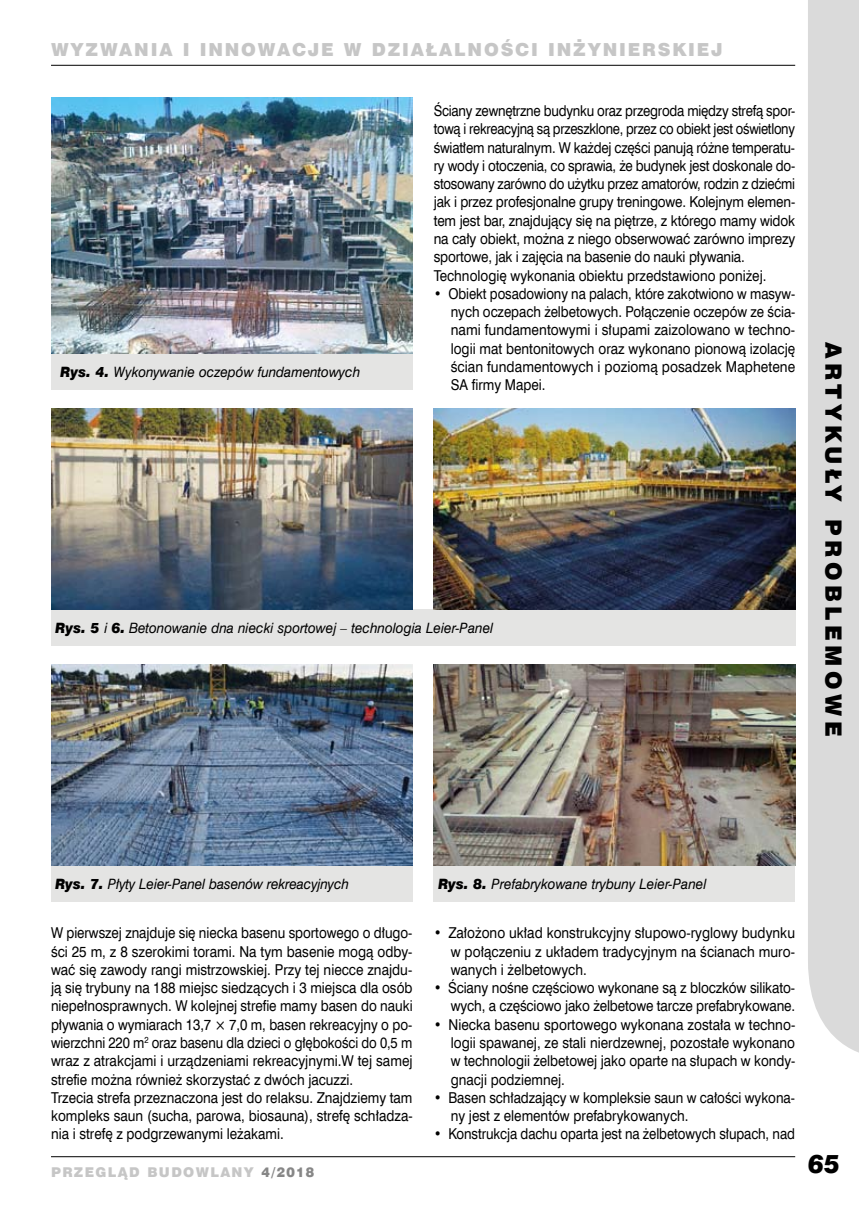
<style>
.page{position:relative;width:859px;height:1212px;background:#fff}
.page>*{position:absolute;margin:0;border:0;box-sizing:border-box;transform-origin:0 0}
.t1{font:italic 25.5px "Swis 721 Blk EU";color:#000;scale:.95 1}
.t2{font:22.5px "Swis 721 Blk EU";letter-spacing:.2em;color:#000}
.t3{font:18px "Swis 721 Blk EU";letter-spacing:.1em;color:#c6c6c6}
.t4{font:15px/18.3px "Swis 721 EU Normal";letter-spacing:-.005em;color:#000;text-align:justify;scale:.9 1}
.t5{font:15px/18.3px "Swis 721 EU Normal";letter-spacing:-.005em;color:#000;scale:.89 1}
.t6{font:15px/18.3px "Swis 721 EU Normal";letter-spacing:-.005em;color:#000;scale:.88 1}
.t7{font:14.25px "Swis 721 EU Italic";color:#000;scale:.95 1}
.t8{font:13.5px "Swis 721 Blk EU";letter-spacing:.1em;color:#c6c6c6}
.s1{font-family:"Swis 721 Blk EU";font-style:italic}
.s2{color:#878787}
</style>
<div class="page">
<hr style="left:51px;top:1156px;width:744px;height:1px;background:#000">
<hr style="left:51px;top:65px;width:744px;height:1px;background:#000">
<div style="left:808px;top:0;width:51px;height:1053px;background:#dadada"></div>
<div style="left:51px;top:865px;width:361px;height:37px;background:#e4e4e3"></div>
<div style="left:434px;top:865px;width:361px;height:37px;background:#e4e4e3"></div>
<div style="left:51px;top:609px;width:744px;height:37px;background:#e4e4e3"></div>
<div style="left:51px;top:354px;width:361px;height:36px;background:#e4e4e3"></div>
<img style="left:434px;top:664px;width:361px;height:201px">
<img style="left:434px;top:408px;width:361px;height:201px">
<img style="left:51px;top:664px;width:361px;height:201px">
<img style="left:51px;top:408px;width:361px;height:201px">
<img style="left:51px;top:98px;width:361px;height:256px">
<p class="t3" style="left:51px;top:38px;width:18px">WYZWAN</p>
<p class="t3" style="left:151px;top:38px;width:75px">IA I INNOWA</p>
<p class="t3" style="left:292px;top:38px;width:163px">CJE W DZIAŁALNO</p>
<p class="t3" style="left:501px;top:38px;width:224px">ŚCI INŻYN IERSKIEJ</p>
<p class="t7" style="left:60px;top:363px;width:317px"><span class="s1">Rys. 4.</span> Wykonywanie oczepów fundamentowych</p>
<p class="t6" style="left:434px;top:102px;width:412px">Ściany zewnętrzne budynku oraz przegroda między strefą spor&shy;tową i rekreacyjną są przeszklone, przez co obiekt jest oświetlony światłem naturalnym. W każdej części panują różne temperatu&shy;ry wody i otoczenia, co sprawia, że budynek jest doskonale do&shy;stosowany zarówno do użytku przez amatorów, rodzin z dziećmi jak i przez profesjonalne grupy treningowe. Kolejnym elemen&shy;tem jest bar, znajdujący się na piętrze, z którego mamy widok na cały obiekt, można z niego obserwować zarówno imprezy sportowe, jak i zajęcia na basenie do nauki pływania.<br>Technologię wykonania obiektu przedstawiono poniżej.</p>
<p class="t4" style="left:451px;top:285px;width:384px;text-indent:-17px">• Obiekt posadowiony na palach, które zakotwiono w masyw&shy;nych oczepach żelbetowych. Połączenie oczepów ze ścia&shy;nami fundamentowymi i słupami zaizolowano w techno&shy;logii mat bentonitowych oraz wykonano pionową izolację ścian fundamentowych i poziomą posadzek Maphetene SA firmy Mapei.</p>
<p class="t7" style="left:55px;top:619px;width:463px"><span class="s1">Rys. 5</span> i <span class="s1">6.</span> Betonowanie dna niecki sportowej – technologia Leier-Panel</p>
<h2 class="t2" style="left:848px;top:342px;width:395px;rotate:90deg">ARTYKUŁY PROBLEMOWE</h2>
<p class="t7" style="left:55px;top:875px;width:311px"><span class="s1">Rys. 7.</span> Płyty Leier-Panel basenów rekreacyjnych</p>
<p class="t7" style="left:438px;top:875px;width:284px"><span class="s1">Rys. 8.</span> Prefabrykowane trybuny Leier-Panel</p>
<p class="t5" style="left:51px;top:924px;width:408px">W pierwszej znajduje się niecka basenu sportowego o długo&shy;ści 25 m, z 8 szerokimi torami. Na tym basenie mogą odby&shy;wać się zawody rangi mistrzowskiej. Przy tej niecce znajdu&shy;ją się trybuny na 188 miejsc siedzących i 3 miejsca dla osób niepełnosprawnych. W kolejnej strefie mamy basen do nauki pływania o wymiarach 13,7 × 7,0 m, basen rekreacyjny o po&shy;wierzchni 220 m<sup>2</sup> oraz basenu dla dzieci o głębokości do 0,5 m wraz z atrakcjami i urządzeniami rekreacyjnymi.W tej samej strefie można również skorzystać z dwóch jacuzzi.<br>Trzecia strefa przeznaczona jest do relaksu. Znajdziemy tam kompleks saun (sucha, parowa, biosauna), strefę schładza&shy;nia i strefę z podgrzewanymi leżakami.</p>
<p class="t8" style="left:51px;top:1163px;width:265px">PRZEGLĄD BUDOWLANY <span class="s2">4/2018</span></p>
<p class="t4" style="left:451px;top:924px;width:384px;text-indent:-17px">• Założono układ konstrukcyjny słupowo-ryglowy budynku w połączeniu z układem tradycyjnym na ścianach muro&shy;wanych i żelbetowych.</p>
<p class="t4" style="left:434px;top:979px;width:403px;text-align:right">• Ściany nośne częściowo wykonane są z bloczków silikato&shy;wych, a częściowo jako żelbetowe tarcze prefabrykowane.</p>
<p class="t4" style="left:451px;top:1016px;width:384px;text-indent:-17px">• Niecka basenu sportowego wykonana została w techno&shy;logii spawanej, ze stali nierdzewnej, pozostałe wykonano w technologii żelbetowej jako oparte na słupach w kondy&shy;gnacji podziemnej.</p>
<p class="t4" style="left:451px;top:1089px;width:384px;text-indent:-17px">• Basen schładzający w kompleksie saun w całości wykona&shy;ny jest z elementów prefabrykowanych.</p>
<p class="t4" style="left:434px;top:1125px;width:403px">• Konstrukcja dachu oparta jest na żelbetowych słupach, nad</p>
<h1 class="t1" style="left:808px;top:1147px;width:35px">65</h1>
</div>
